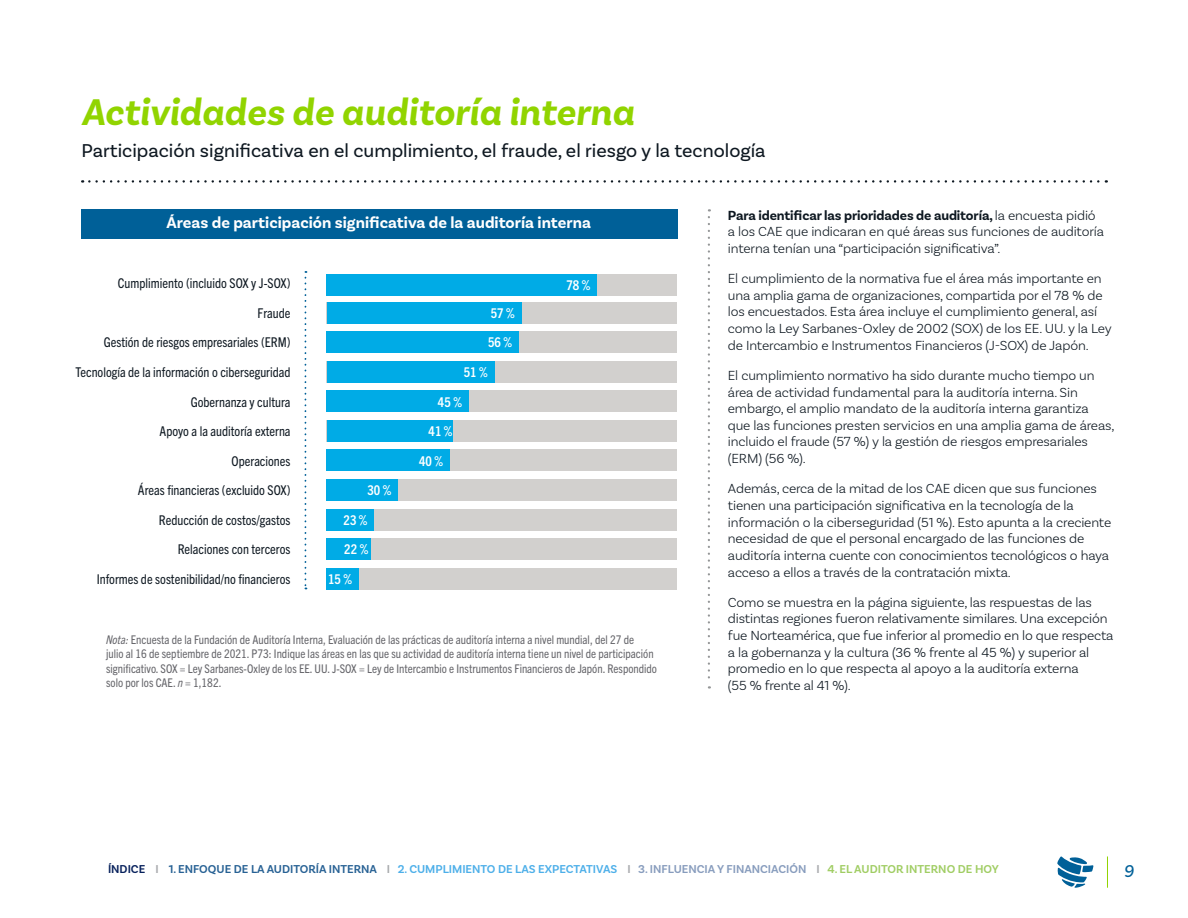
<style>
.page{position:relative;width:1188px;height:918px;background:#fff}
.page>*{position:absolute;margin:0;border:0;box-sizing:border-box;transform-origin:0 0}
.t1{font:italic 700 39px "Basic Sans";color:#91d400}
.t2{font:19.5px "Basic Sans";color:#0e1821}
.t3{font:italic 18px "Basic Sans";color:#006098}
.t4{font:700 16.5px "Basic Sans";color:#fff}
.t5{font:300 13.8px/16.6px "Basic Sans";letter-spacing:-.01em;color:#0e1821}
.t6{font:condensed 13.5px/29.5px "Trade Gothic Next LT Pro";color:#0e1821;text-align:right}
.t7{font:700 condensed 13.5px "Trade Gothic Next LT Pro";color:#fff}
.t8{font:condensed 12px/14.4px "Trade Gothic Next LT Pro";color:#65656a}
.t9{font:600 12px "Basic Sans";color:#4dafe9}
.s1{font-style:italic}
.s2{font-weight:700}
.s3{color:#07215c}
.s4{color:#a7a9ac}
.s5{color:#276194}
.s6{color:#879cbd}
.s7{color:#a0cd63}
</style>
<div class="page">
<hr style="left:1107px;top:856px;width:1px;height:32px;background:#91d400">
<svg style="left:1057px;top:856px;width:36px;height:32px"></svg>
<div style="left:327px;top:274px;width:350px;height:22px;background:#d2d0ce"></div>
<div style="left:327px;top:302px;width:350px;height:21px;background:#d2d0ce"></div>
<div style="left:327px;top:331px;width:350px;height:22px;background:#d2d0ce"></div>
<div style="left:327px;top:361px;width:350px;height:22px;background:#d2d0ce"></div>
<div style="left:327px;top:509px;width:350px;height:21px;background:#d2d0ce"></div>
<div style="left:327px;top:391px;width:350px;height:21px;background:#d2d0ce"></div>
<div style="left:327px;top:538px;width:350px;height:22px;background:#d2d0ce"></div>
<div style="left:327px;top:420px;width:350px;height:22px;background:#d2d0ce"></div>
<div style="left:327px;top:568px;width:350px;height:21px;background:#d2d0ce"></div>
<div style="left:327px;top:450px;width:350px;height:21px;background:#d2d0ce"></div>
<div style="left:327px;top:479px;width:350px;height:22px;background:#d2d0ce"></div>
<svg style="left:708px;top:209px;width:2px;height:480px"></svg>
<div style="left:81px;top:209px;width:596px;height:29px;background:#006098"></div>
<svg style="left:305px;top:271px;width:1px;height:318px"></svg>
<div style="left:327px;top:274px;width:270px;height:22px;background:#00abe6"></div>
<div style="left:327px;top:331px;width:192px;height:22px;background:#00abe6"></div>
<div style="left:327px;top:361px;width:168px;height:22px;background:#00abe6"></div>
<div style="left:327px;top:509px;width:47px;height:21px;background:#00abe6"></div>
<div style="left:327px;top:391px;width:142px;height:21px;background:#00abe6"></div>
<div style="left:327px;top:538px;width:44px;height:22px;background:#00abe6"></div>
<div style="left:327px;top:420px;width:126px;height:22px;background:#00abe6"></div>
<div style="left:327px;top:568px;width:32px;height:21px;background:#00abe6"></div>
<div style="left:327px;top:450px;width:123px;height:21px;background:#00abe6"></div>
<div style="left:327px;top:479px;width:71px;height:22px;background:#00abe6"></div>
<div style="left:327px;top:302px;width:195px;height:21px;background:#00abe6"></div>
<svg style="left:89px;top:180px;width:1018px;height:3px"></svg>
<h1 class="t1" style="left:81px;top:89px;width:554px">Actividades de auditoría interna</h1>
<h2 class="t2" style="left:81px;top:139px;width:686px">Participación significativa en el cumplimiento, el fraude, el riesgo y la tecnología</h2>
<p class="t4" style="left:166px;top:213px;width:426px">Áreas de participación significativa de la auditoría interna</p>
<p class="t6" style="left:76px;top:268px;width:217px">Cumplimiento (incluido SOX y J-SOX)<br>Fraude<br>Gestión de riesgos empresariales (ERM)<br>Tecnología de la información o ciberseguridad<br>Gobernanza y cultura<br>Apoyo a la auditoría externa<br>Operaciones<br>Áreas financieras (excluido SOX)<br>Reducción de costos/gastos<br>Relaciones con terceros<br>Informes de sostenibilidad/no financieros</p>
<p class="t7" style="left:367px;top:481px;width:25px">30 %</p>
<p class="t7" style="left:344px;top:511px;width:25px">23 %</p>
<p class="t7" style="left:344px;top:540px;width:25px">22 %</p>
<p class="t7" style="left:328px;top:570px;width:25px">15 %</p>
<p class="t7" style="left:491px;top:304px;width:25px">57 %</p>
<p class="t7" style="left:488px;top:333px;width:25px">56 %</p>
<p class="t7" style="left:464px;top:363px;width:25px">51 %</p>
<p class="t7" style="left:438px;top:392px;width:25px">45 %</p>
<p class="t7" style="left:429px;top:422px;width:25px">41 %</p>
<p class="t7" style="left:419px;top:452px;width:25px">40 %</p>
<p class="t7" style="left:566px;top:276px;width:25px">78 %</p>
<p class="t8" style="left:106px;top:631px;width:552px"><span class="s1">Nota:</span> Encuesta de la Fundación de Auditoría Interna, Evaluación de las prácticas de auditoría interna a nivel mundial, del 27 de<br>julio al 16 de septiembre de 2021. P73: Indique las áreas en las que su actividad de auditoría interna tiene un nivel de participación significativo. SOX = Ley Sarbanes-Oxley de los EE. UU. J-SOX = Ley de Intercambio e Instrumentos Financieros de Japón. Respondido solo por los CAE. <span class="s1">n</span> = 1,182.</p>
<p class="t5" style="left:728px;top:207px;width:378px"><span class="s2">Para identificar las prioridades de auditoría,</span> la encuesta pidió a los CAE que indicaran en qué áreas sus funciones de auditoría interna tenían una “participación significativa”.</p>
<p class="t5" style="left:728px;top:270px;width:385px">El cumplimiento de la normativa fue el área más importante en una amplia gama de organizaciones, compartida por el 78 % de los encuestados. Esta área incluye el cumplimiento general, así como la Ley Sarbanes-Oxley de 2002 (SOX) de los EE. UU. y la Ley de Intercambio e Instrumentos Financieros (J-SOX) de Japón.</p>
<p class="t5" style="left:728px;top:367px;width:388px">El cumplimiento normativo ha sido durante mucho tiempo un área de actividad fundamental para la auditoría interna. Sin embargo, el amplio mandato de la auditoría interna garantiza que las funciones presten servicios en una amplia gama de áreas, incluido el fraude (57 %) y la gestión de riesgos empresariales (ERM) (56 %).</p>
<p class="t5" style="left:728px;top:480px;width:385px">Además, cerca de la mitad de los CAE dicen que sus funciones tienen una participación significativa en la tecnología de la información o la ciberseguridad (51 %). Esto apunta a la creciente necesidad de que el personal encargado de las funciones de auditoría interna cuente con conocimientos tecnológicos o haya acceso a ellos a través de la contratación mixta.</p>
<p class="t5" style="left:728px;top:594px;width:387px">Como se muestra en la página siguiente, las respuestas de las distintas regiones fueron relativamente similares. Una excepción fue Norteamérica, que fue inferior al promedio en lo que respecta a la gobernanza y la cultura (36 % frente al 45 %) y superior al promedio en lo que respecta al apoyo a la auditoría externa<br>(55 % frente al 41 %).</p>
<p class="t9" style="left:108px;top:862px;width:892px"><span class="s3">ÍNDICE</span> <span class="s4">I</span> <span class="s5">1. ENFOQUE DE LA AUDITORÍA INTERNA</span> <span class="s4">I</span> 2. CUMPLIMIENTO DE LAS EXPECTATIVAS <span class="s4">I</span> <span class="s6">3. INFLUENCIA Y FINANCIACIÓN</span> <span class="s4">I</span> <span class="s7">4. EL AUDITOR INTERNO DE HOY</span></p>
<h3 class="t3" style="left:1124px;top:861px;width:11px">9</h3>
</div>
